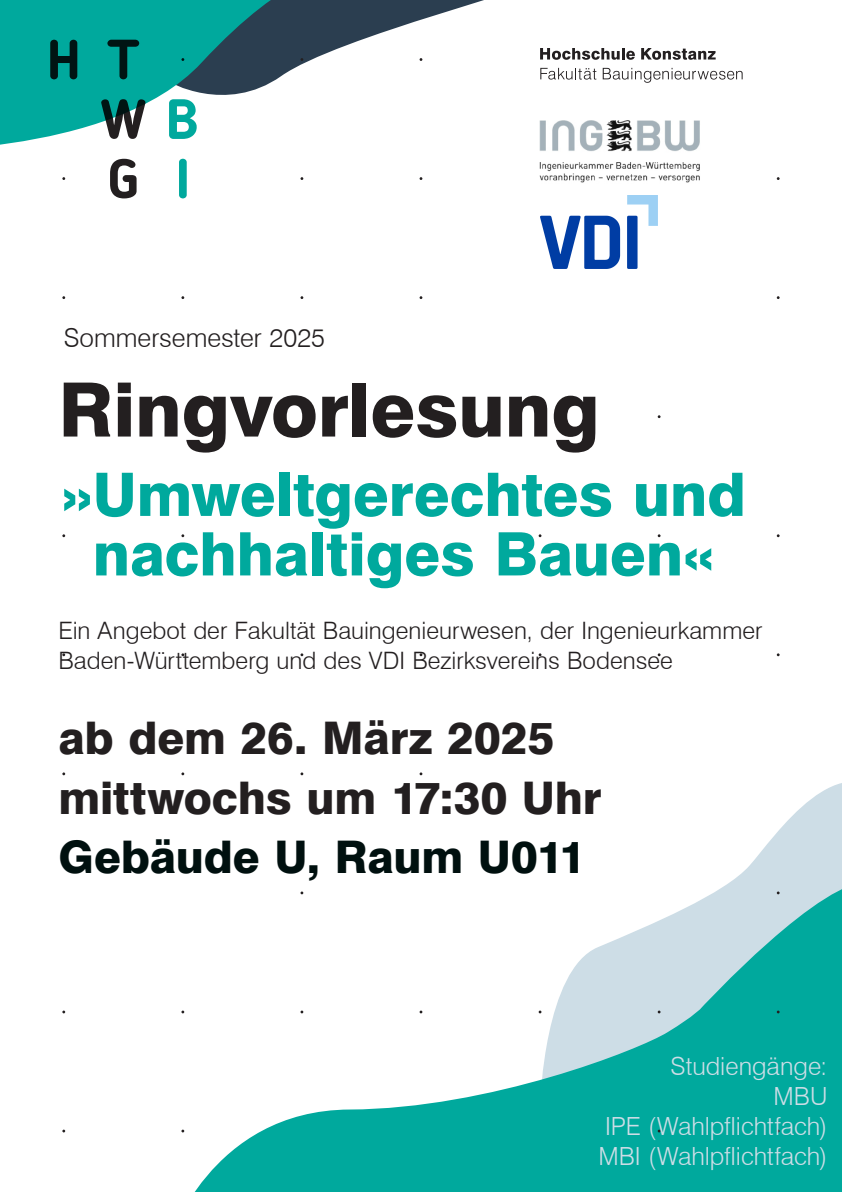
<style>
.page{position:relative;width:842px;height:1192px;background:#fff}
.page>*{position:absolute;margin:0;border:0;box-sizing:border-box;transform-origin:0 0}
.Headline_-_extra_gross_SCHWARZ{font:800 75px "Swiss 721 BT";letter-spacing:-.005em;color:#231f20}
.Headline_-_standard_SCHWARZ{font:800 60px/59.5px "Swiss 721 BT";letter-spacing:-.005em;color:#00a99d;text-align:center}
.Headline_-_standard_SCHWARZ-2{font:800 45px "Swiss 721 BT";color:#231f20}
.Headline_-_standard_SCHWARZ-3{font:800 45px "Swiss 721 BT";letter-spacing:-.005em;color:#00100f}
.Tagline___über_Headline_SCHWARZ{font:300 26px "Swiss 721 BT";color:#231f20}
.Subline___Fließtext_-_light_SCHWARZ{font:300 25px/30px "Swiss 721 BT";color:#cddde6;text-align:right}
.Subline___Fließtext_-_light_SCHWARZ-2{font:300 24px "Swiss 721 BT";color:#231f20}
</style>
<div class="page">
<svg style="left:340px;top:0;width:219px;height:68px"></svg>
<svg style="left:0;top:0;width:340px;height:159px"></svg>
<svg style="left:741px;top:783px;width:101px;height:91px;fill:#cddde6"></svg>
<svg style="left:182px;top:874px;width:660px;height:318px"></svg>
<img style="left:540px;top:120px;width:160px;height:63px">
<img style="left:540px;top:196px;width:117px;height:73px">
<svg style="left:540px;top:48px;width:95px;height:12px"></svg>
<svg style="left:641px;top:48px;width:75px;height:12px"></svg>
<svg style="left:540px;top:68px;width:56px;height:12px"></svg>
<svg style="left:603px;top:68px;width:140px;height:15px"></svg>
<svg style="left:50px;top:40px;width:27px;height:39px"></svg>
<svg style="left:110px;top:159px;width:27px;height:39px"></svg>
<svg style="left:101px;top:99px;width:44px;height:40px"></svg>
<svg style="left:107px;top:40px;width:32px;height:39px"></svg>
<svg style="left:169px;top:99px;width:28px;height:40px"></svg>
<svg style="left:179px;top:159px;width:8px;height:39px"></svg>
<p class="Tagline___über_Headline_SCHWARZ" style="left:64px;top:322px;width:263px">Sommersemester 2025</p>
<p class="Headline_-_extra_gross_SCHWARZ" style="left:58px;top:364px;width:543px">Ringvorlesung</p>
<p class="Headline_-_standard_SCHWARZ" style="left:62px;top:464px;width:685px">»Umweltgerechtes und nachhaltiges Bauen«</p>
<p class="Subline___Fließtext_-_light_SCHWARZ-2" style="left:58px;top:616px;width:706px">Ein Angebot der Fakultät Bauingenieurwesen, der Ingenieurkammer</p>
<p class="Subline___Fließtext_-_light_SCHWARZ-2" style="left:58px;top:646px;width:616px">Baden-Württemberg und des VDI Bezirksvereins Bodensee</p>
<p class="Headline_-_standard_SCHWARZ-2" style="left:58px;top:711px;width:497px">ab dem 26. März 2025</p>
<p class="Headline_-_standard_SCHWARZ-2" style="left:58px;top:770px;width:545px">mittwochs um 17:30 Uhr</p>
<p class="Headline_-_standard_SCHWARZ-3" style="left:58px;top:830px;width:528px">Gebäude U, Raum U011</p>
<p class="Subline___Fließtext_-_light_SCHWARZ" style="left:670px;top:1051px;width:159px">Studiengänge:<br>MBU</p>
<p class="Subline___Fließtext_-_light_SCHWARZ" style="left:605px;top:1111px;width:224px">IPE (Wahlpflichtfach)</p>
<p class="Subline___Fließtext_-_light_SCHWARZ" style="left:598px;top:1141px;width:230px">MBI (Wahlpflichtfach)</p>
</div>
